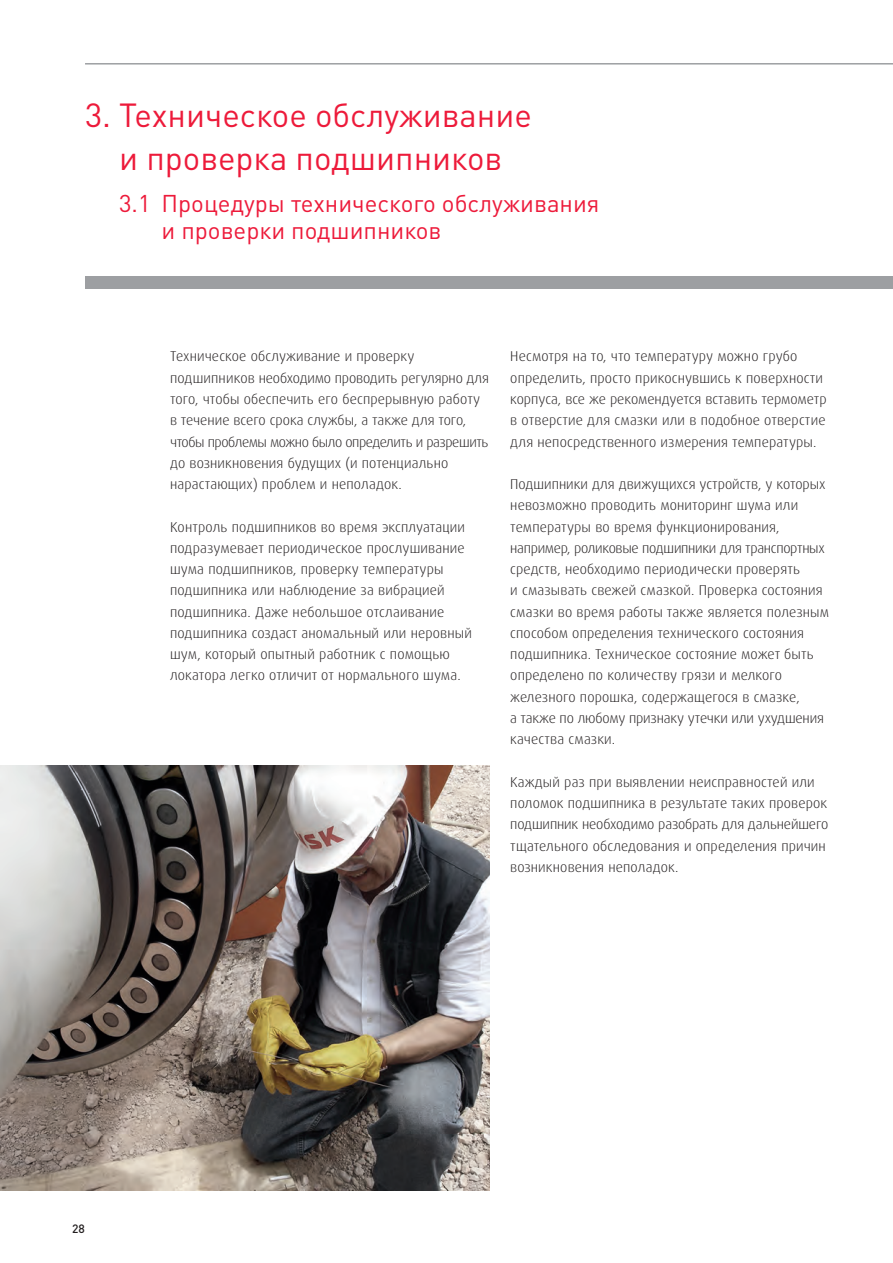
<style>
.page{position:relative;width:893px;height:1263px;background:#fff}
.page>*{position:absolute;margin:0;border:0;box-sizing:border-box;transform-origin:0 0}
.t1{font:33px "DIN Pro";color:#ed1a3a}
.t2{font:24px "DIN Pro";color:#ed1a3a}
.t3{font:300 14.25px/21.3px "Dax Pro";letter-spacing:.01em;color:#231f20}
.t4{font:500 12px "DIN Pro";color:#231f20}
</style>
<div class="page">
<hr style="left:85px;top:63px;width:808px;height:2px;background:#9d9fa2">
<div style="left:85px;top:276px;width:808px;height:13px;background:#9d9fa2"></div>
<img style="left:0;top:765px;width:489px;height:426px">
<p class="t1" style="left:85px;top:93px;width:448px">3. Техническое обслуживание</p>
<p class="t1" style="left:119px;top:135px;width:385px">и проверка подшипников</p>
<p class="t2" style="left:119px;top:187px;width:482px">3.1 Процедуры технического обслуживания</p>
<p class="t2" style="left:162px;top:214px;width:281px">и проверки подшипников</p>
<p class="t3" style="left:170px;top:346px;width:320px">Техническое обслуживание и проверку подшипников необходимо проводить регулярно для того, чтобы обеспечить его беспрерывную работу в течение всего срока службы, а также для того, чтобы проблемы можно было определить и разрешить до возникновения будущих (и потенциально нарастающих) проблем и неполадок.</p>
<p class="t3" style="left:170px;top:516px;width:303px">Контроль подшипников во время эксплуатации подразумевает периодическое прослушивание шума подшипников, проверку температуры подшипника или наблюдение за вибрацией подшипника. Даже небольшое отслаивание подшипника создаст аномальный или неровный шум, который опытный работник с помощью локатора легко отличит от нормального шума.</p>
<p class="t3" style="left:510px;top:346px;width:314px">Несмотря на то, что температуру можно грубо определить, просто прикоснувшись к поверхности</p>
<p class="t3" style="left:510px;top:388px;width:318px;text-align:justify">корпуса, все же рекомендуется вставить термометр в отверстие для смазки или в подобное отверстие для непосредственного измерения температуры.</p>
<p class="t3" style="left:510px;top:473px;width:320px">Подшипники для движущихся устройств, у которых невозможно проводить мониторинг шума или температуры во время функционирования, например, роликовые подшипники для транспортных средств, необходимо периодически проверять<br>и смазывать свежей смазкой. Проверка состояния смазки во время работы также является полезным способом определения технического состояния подшипника. Техническое состояние может быть определено по количеству грязи и мелкого железного порошка, содержащегося в смазке,<br>а также по любому признаку утечки или ухудшения качества смазки.</p>
<p class="t3" style="left:510px;top:771px;width:320px">Каждый раз при выявлении неисправностей или поломок подшипника в результате таких проверок подшипник необходимо разобрать для дальнейшего тщательного обследования и определения причин возникновения неполадок.</p>
<p class="t4" style="left:72px;top:1221px;width:14px">28</p>
</div>
